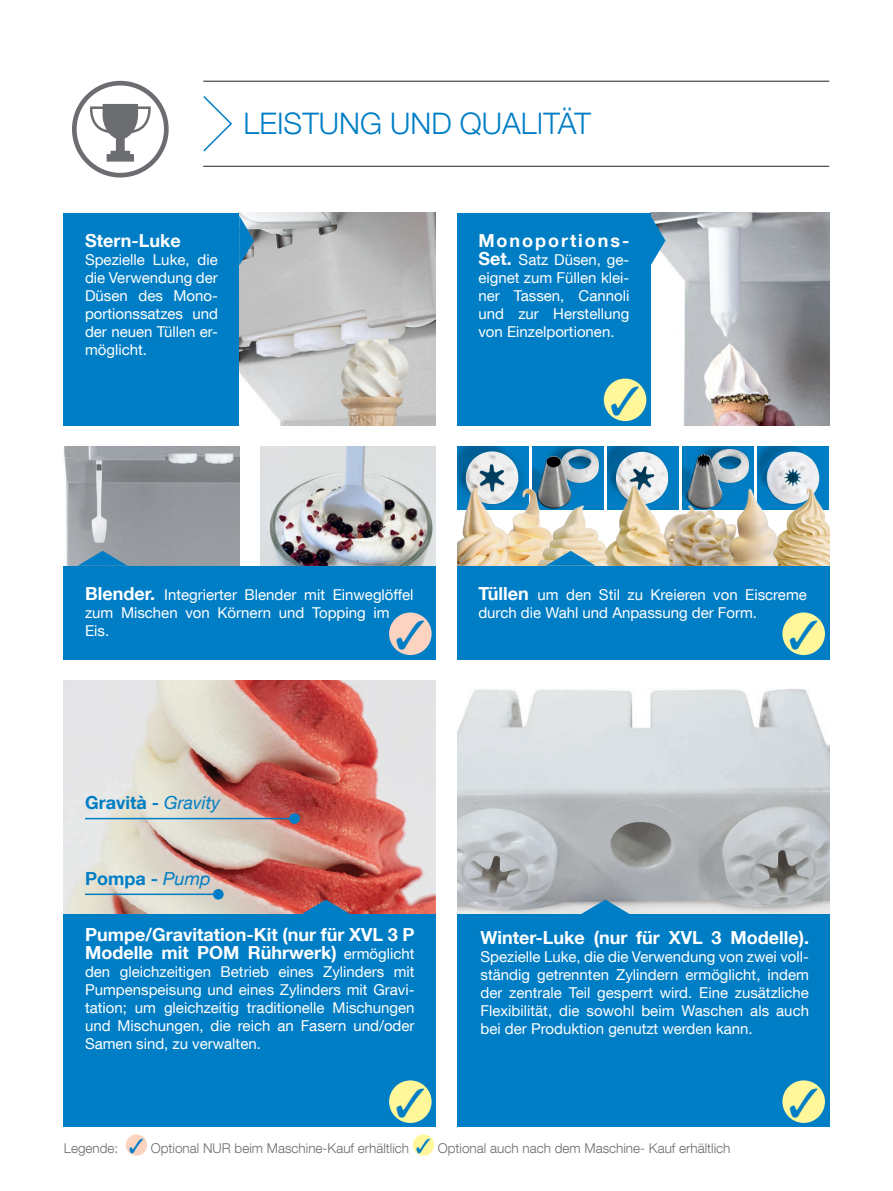
<style>
.page{position:relative;width:893px;height:1191px;background:#fff}
.page>*{position:absolute;margin:0;border:0;box-sizing:border-box;transform-origin:0 0}
.t1{font:300 29.7px "Helvetica Neue LT Com";color:#007ec5}
.t2{font:700 18px/18px "Helvetica Neue LT Com";color:#fff}
.t3{font:700 18px "Helvetica Neue LT Com";color:#007ec5}
.t4{font:700 18px "Helvetica Neue LT Com";letter-spacing:.11em;color:#fff}
.t5{font:15px/18px "Helvetica Neue LT Com";color:#fff;text-align:justify}
.t6{font:300 13.5px "Helvetica Neue LT Com";color:#6c6d70}
.s1{font-weight:700;font-size:18px}
.s2{font-weight:400;font-style:italic}
.s3{font-weight:400;font-size:15px}
.s4{color:#007ec5}
</style>
<div class="page">
<img style="left:64px;top:680px;width:372px;height:234px">
<hr style="left:85px;top:818px;width:208px;height:1px;background:#007ec5">
<div style="left:289px;top:813px;width:11px;height:11px;background:#007ec5;border-radius:50%"></div>
<hr style="left:85px;top:893px;width:132px;height:2px;background:#007ec5">
<div style="left:213px;top:889px;width:11px;height:10px;background:#007ec5;border-radius:50%"></div>
<svg style="left:203px;top:96px;width:29px;height:56px"></svg>
<svg style="left:72px;top:81px;width:97px;height:96px"></svg>
<hr style="left:203px;top:166px;width:626px;height:1px;background:#231f20">
<hr style="left:203px;top:81px;width:626px;height:1px;background:#231f20">
<div style="left:126px;top:1134px;width:21px;height:21px;background:#fcd2c0;border-radius:50%"></div>
<div style="left:413px;top:1134px;width:21px;height:21px;background:#fff79a;border-radius:50%"></div>
<svg style="left:301px;top:899px;width:50px;height:15px"></svg>
<div style="left:64px;top:914px;width:372px;height:213px;background:#007ec5"></div>
<div style="left:389px;top:1080px;width:43px;height:43px;background:#fff79a;border-radius:50%"></div>
<img style="left:239px;top:213px;width:197px;height:212px">
<img style="left:64px;top:446px;width:175px;height:120px">
<img style="left:260px;top:446px;width:176px;height:120px">
<svg style="left:78px;top:551px;width:50px;height:15px"></svg>
<div style="left:64px;top:566px;width:372px;height:93px;background:#007ec5"></div>
<img style="left:651px;top:213px;width:178px;height:212px">
<svg style="left:651px;top:216px;width:14px;height:49px"></svg>
<svg style="left:239px;top:216px;width:15px;height:49px"></svg>
<div style="left:457px;top:213px;width:194px;height:212px;background:#007ec5"></div>
<div style="left:64px;top:213px;width:175px;height:212px;background:#007ec5"></div>
<div style="left:604px;top:378px;width:42px;height:43px;background:#fff79a;border-radius:50%"></div>
<div style="left:389px;top:612px;width:43px;height:43px;background:#fcd2c0;border-radius:50%"></div>
<img style="left:457px;top:446px;width:72px;height:63px">
<img style="left:465px;top:451px;width:55px;height:34px">
<img style="left:532px;top:446px;width:6px;height:39px">
<img style="left:538px;top:446px;width:66px;height:45px">
<img style="left:561px;top:449px;width:38px;height:34px">
<img style="left:538px;top:456px;width:33px;height:35px">
<img style="left:607px;top:446px;width:72px;height:46px">
<img style="left:616px;top:452px;width:53px;height:32px">
<img style="left:682px;top:446px;width:6px;height:46px">
<img style="left:688px;top:446px;width:66px;height:39px">
<img style="left:711px;top:449px;width:39px;height:34px">
<img style="left:688px;top:453px;width:34px;height:39px">
<img style="left:757px;top:446px;width:72px;height:39px">
<img style="left:766px;top:451px;width:54px;height:33px">
<img style="left:602px;top:484px;width:75px;height:82px">
<img style="left:763px;top:484px;width:66px;height:82px">
<img style="left:518px;top:485px;width:39px;height:81px">
<img style="left:537px;top:491px;width:74px;height:75px">
<img style="left:458px;top:485px;width:60px;height:81px">
<img style="left:663px;top:492px;width:51px;height:74px">
<img style="left:714px;top:485px;width:75px;height:81px">
<svg style="left:546px;top:551px;width:50px;height:15px"></svg>
<div style="left:457px;top:566px;width:372px;height:93px;background:#007ec5"></div>
<div style="left:782px;top:612px;width:43px;height:43px;background:#fff79a;border-radius:50%"></div>
<img style="left:457px;top:689px;width:372px;height:225px">
<div style="left:457px;top:914px;width:372px;height:213px;background:#007ec5"></div>
<svg style="left:580px;top:899px;width:50px;height:15px"></svg>
<div style="left:782px;top:1080px;width:43px;height:43px;background:#fff79a;border-radius:50%"></div>
<h1 class="t1" style="left:244px;top:106px;width:349px">LEISTUNG UND QUALITÄT</h1>
<p class="t2" style="left:85px;top:231px;width:97px">Stern-Luke</p>
<p class="t5" style="left:85px;top:250px;width:134px">Spezielle Luke, die die Verwendung der Düsen des Mono&shy;portionssatzes und der neuen Tüllen er&shy;möglicht.</p>
<p class="t4" style="left:478px;top:229px;width:152px">Monoportions-</p>
<p class="t5" style="left:478px;top:250px;width:152px"><span class="s1">Set.</span> Satz Düsen, ge&shy;eignet zum Füllen klei&shy;ner Tassen, Cannoli und zur Herstellung von Einzelportionen.</p>
<p class="t5" style="left:85px;top:585px;width:330px;text-align:left"><span class="s1">Blender.</span> Integrierter Blender mit Einweglöffel zum Mischen von Körnern und Topping im<br>Eis.</p>
<p class="t3" style="left:85px;top:791px;width:136px">Gravità - <span class="s2">Gravity</span></p>
<p class="t3" style="left:85px;top:867px;width:127px">Pompa - <span class="s2">Pump</span></p>
<p class="t2" style="left:85px;top:925px;width:331px">Pumpe/Gravitation-Kit (nur für XVL 3 P<br>Modelle mit POM Rührwerk) <span class="s3">ermöglicht</span></p>
<p class="t5" style="left:85px;top:962px;width:331px">den gleichzeitigen Betrieb eines Zylinders mit Pumpenspeisung und eines Zylinders mit Gravi&shy;tation; um gleichzeitig traditionelle Mischungen und Mischungen, die reich an Fasern und/oder Samen sind, zu verwalten.</p>
<p class="t5" style="left:478px;top:585px;width:330px"><span class="s1">Tüllen</span> um den Stil zu Kreieren von Eiscreme durch die Wahl und Anpassung der Form.</p>
<p class="t2" style="left:480px;top:928px;width:330px">Winter-Luke (nur für XVL 3 Modelle).</p>
<p class="t5" style="left:480px;top:947px;width:330px">Spezielle Luke, die die Verwendung von zwei voll&shy;ständig getrennten Zylindern ermöglicht, indem der zentrale Teil gesperrt wird. Eine zusätzliche Flexibilität, die sowohl beim Waschen als auch bei der Produktion genutzt werden kann.</p>
<p class="t6" style="left:64px;top:1139px;width:668px">Legende: <span class="s4">✓</span> Optional NUR beim Maschine-Kauf erhältlich <span class="s4">✓</span> Optional auch nach dem Maschine- Kauf erhältlich</p>
</div>
